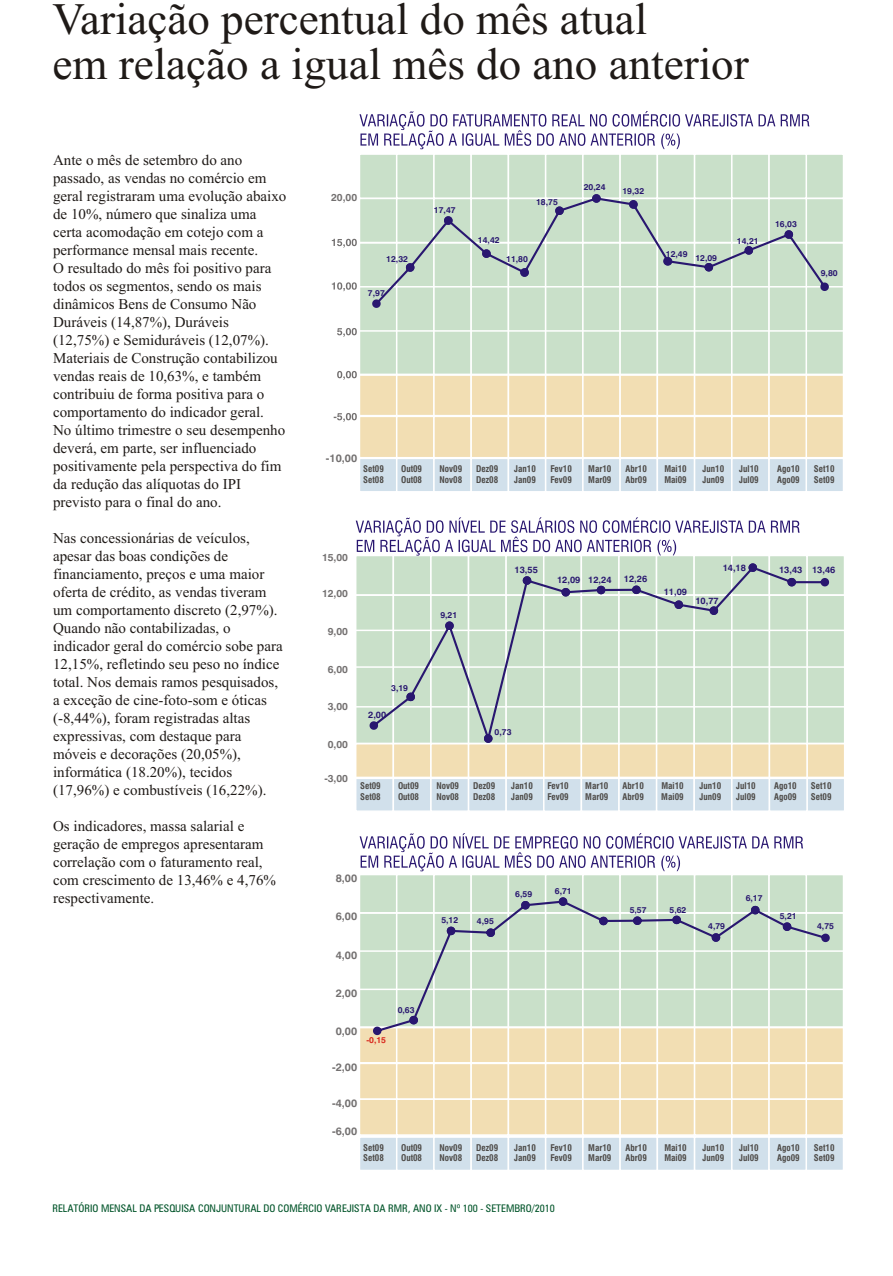
<style>
.page{position:relative;width:893px;height:1276px;background:#fff}
.page>*{position:absolute;margin:0;border:0;box-sizing:border-box;transform-origin:0 0}
.t1{font:45px/45px "Times New Roman";color:#1f1a17}
.t2{font:15px/18px "Times New Roman";color:#1f1a17}
.t3{font:700 10.8px "Swiss 721 BT";color:#737070}
.t4{font:condensed 10.5px "Zurich BT";color:#005429}
.t5{font:700 10.2px "Swiss 721 BT";color:#737070}
.t6{font:700 9.15px "Swiss 721 BT";color:#291770}
.t7{font:700 condensed 9px "Swiss 721 BT";color:#4d4a47}
.t8{font:700 8.55px "Swiss 721 BT";color:#291770}
.t9{font:700 8.55px "Swiss 721 BT";color:#d9261c}
</style>
<div class="page">
<svg style="left:355px;top:517px;width:489px;height:294px"></svg>
<svg style="left:332px;top:111px;width:511px;height:380px"></svg>
<svg style="left:359px;top:833px;width:484px;height:337px"></svg>
<h1 class="t1" style="left:53px;top:1px;width:698px">Variação percentual do mês atual<br>em relação a igual mês do ano anterior</h1>
<p class="t2" style="left:53px;top:152px;width:235px">Ante o mês de setembro do ano passado, as vendas no comércio em geral registraram uma evolução abaixo de 10%, número que sinaliza uma certa acomodação em cotejo com a performance mensal mais recente.<br>O resultado do mês foi positivo para todos os segmentos, sendo os mais dinâmicos Bens de Consumo Não Duráveis (14,87%), Duráveis (12,75%) e Semiduráveis (12,07%).<br>Materiais de Construção contabilizou vendas reais de 10,63%, e também contribuiu de forma positiva para o comportamento do indicador geral.<br>No último trimestre o seu desempenho deverá, em parte, ser influenciado positivamente pela perspectiva do fim da redução das alíquotas do IPI previsto para o final do ano.</p>
<p class="t2" style="left:53px;top:530px;width:231px">Nas concessionárias de veículos, apesar das boas condições de financiamento, preços e uma maior oferta de crédito, as vendas tiveram um comportamento discreto (2,97%).<br>Quando não contabilizadas, o indicador geral do comércio sobe para 12,15%, refletindo seu peso no índice total. Nos demais ramos pesquisados, a exceção de cine-foto-som e óticas (-8,44%), foram registradas altas expressivas, com destaque para móveis e decorações (20,05%), informática (18.20%), tecidos (17,96%) e combustíveis (16,22%).</p>
<p class="t2" style="left:53px;top:818px;width:224px">Os indicadores, massa salarial e geração de empregos apresentaram correlação com o faturamento real, com crescimento de 13,46% e 4,76% respectivamente.</p>
<p class="t5" style="left:331px;top:194px;width:28px">20,00</p>
<p class="t8" style="left:386px;top:255px;width:23px">12,32</p>
<p class="t8" style="left:368px;top:290px;width:18px">7,97</p>
<p class="t8" style="left:434px;top:207px;width:23px">17,47</p>
<p class="t8" style="left:536px;top:198px;width:23px">18,75</p>
<p class="t8" style="left:478px;top:236px;width:23px">14,42</p>
<p class="t8" style="left:506px;top:256px;width:23px">11,80</p>
<p class="t8" style="left:584px;top:184px;width:23px">20,24</p>
<p class="t8" style="left:622px;top:187px;width:23px">19,32</p>
<p class="t8" style="left:666px;top:250px;width:23px">12,49</p>
<p class="t8" style="left:695px;top:254px;width:23px">12,09</p>
<p class="t8" style="left:737px;top:237px;width:23px">14,21</p>
<p class="t8" style="left:775px;top:220px;width:23px">16,03</p>
<p class="t8" style="left:821px;top:269px;width:18px">9,80</p>
<p class="t3" style="left:326px;top:453px;width:33px">-10,00</p>
<p class="t7" style="left:363px;top:465px;width:22px">Set09</p>
<p class="t7" style="left:401px;top:465px;width:23px">Out09</p>
<p class="t7" style="left:439px;top:465px;width:24px">Nov09</p>
<p class="t7" style="left:476px;top:465px;width:24px">Dez09</p>
<p class="t7" style="left:514px;top:465px;width:23px">Jan10</p>
<p class="t7" style="left:550px;top:465px;width:23px">Fev10</p>
<p class="t7" style="left:588px;top:465px;width:25px">Mar10</p>
<p class="t7" style="left:626px;top:465px;width:23px">Abr10</p>
<p class="t7" style="left:664px;top:465px;width:24px">Mai10</p>
<p class="t7" style="left:702px;top:465px;width:23px">Jun10</p>
<p class="t7" style="left:739px;top:465px;width:21px">Jul10</p>
<p class="t7" style="left:777px;top:465px;width:24px">Ago10</p>
<p class="t7" style="left:814px;top:465px;width:22px">Set10</p>
<p class="t7" style="left:363px;top:476px;width:22px">Set08</p>
<p class="t7" style="left:401px;top:476px;width:23px">Out08</p>
<p class="t7" style="left:439px;top:476px;width:24px">Nov08</p>
<p class="t7" style="left:476px;top:476px;width:24px">Dez08</p>
<p class="t7" style="left:514px;top:476px;width:23px">Jan09</p>
<p class="t7" style="left:550px;top:476px;width:23px">Fev09</p>
<p class="t7" style="left:588px;top:476px;width:25px">Mar09</p>
<p class="t7" style="left:626px;top:476px;width:23px">Abr09</p>
<p class="t7" style="left:664px;top:476px;width:24px">Mai09</p>
<p class="t7" style="left:702px;top:476px;width:23px">Jun09</p>
<p class="t7" style="left:739px;top:476px;width:21px">Jul09</p>
<p class="t7" style="left:777px;top:476px;width:24px">Ago09</p>
<p class="t7" style="left:814px;top:476px;width:22px">Set09</p>
<p class="t5" style="left:322px;top:553px;width:28px">15,00</p>
<p class="t5" style="left:322px;top:589px;width:28px">12,00</p>
<p class="t5" style="left:328px;top:627px;width:22px">9,00</p>
<p class="t5" style="left:328px;top:665px;width:22px">6,00</p>
<p class="t5" style="left:328px;top:702px;width:22px">3,00</p>
<p class="t5" style="left:328px;top:740px;width:22px">0,00</p>
<p class="t5" style="left:324px;top:774px;width:25px">-3,00</p>
<p class="t8" style="left:391px;top:685px;width:18px">3,19</p>
<p class="t6" style="left:368px;top:711px;width:20px">2,00</p>
<p class="t8" style="left:440px;top:612px;width:18px">9,21</p>
<p class="t6" style="left:515px;top:566px;width:25px">13,55</p>
<p class="t6" style="left:557px;top:576px;width:56px">12,09 12,24</p>
<p class="t6" style="left:624px;top:575px;width:25px">12,26</p>
<p class="t6" style="left:664px;top:588px;width:25px">11,09</p>
<p class="t6" style="left:723px;top:564px;width:25px">14,18</p>
<p class="t6" style="left:695px;top:597px;width:25px">10,77</p>
<p class="t6" style="left:779px;top:566px;width:25px">13,43</p>
<p class="t6" style="left:812px;top:566px;width:25px">13,46</p>
<p class="t8" style="left:495px;top:728px;width:18px">0,73</p>
<p class="t7" style="left:360px;top:782px;width:22px">Set09</p>
<p class="t7" style="left:398px;top:782px;width:23px">Out09</p>
<p class="t7" style="left:436px;top:782px;width:24px">Nov09</p>
<p class="t7" style="left:473px;top:782px;width:24px">Dez09</p>
<p class="t7" style="left:511px;top:782px;width:23px">Jan10</p>
<p class="t7" style="left:547px;top:782px;width:23px">Fev10</p>
<p class="t7" style="left:585px;top:782px;width:25px">Mar10</p>
<p class="t7" style="left:623px;top:782px;width:23px">Abr10</p>
<p class="t7" style="left:661px;top:782px;width:24px">Mai10</p>
<p class="t7" style="left:699px;top:782px;width:23px">Jun10</p>
<p class="t7" style="left:736px;top:782px;width:21px">Jul10</p>
<p class="t7" style="left:774px;top:782px;width:24px">Ago10</p>
<p class="t7" style="left:811px;top:782px;width:22px">Set10</p>
<p class="t7" style="left:360px;top:793px;width:22px">Set08</p>
<p class="t7" style="left:398px;top:793px;width:23px">Out08</p>
<p class="t7" style="left:436px;top:793px;width:24px">Nov08</p>
<p class="t7" style="left:473px;top:793px;width:24px">Dez08</p>
<p class="t7" style="left:511px;top:793px;width:23px">Jan09</p>
<p class="t7" style="left:547px;top:793px;width:23px">Fev09</p>
<p class="t7" style="left:585px;top:793px;width:25px">Mar09</p>
<p class="t7" style="left:623px;top:793px;width:23px">Abr09</p>
<p class="t7" style="left:661px;top:793px;width:24px">Mai09</p>
<p class="t7" style="left:699px;top:793px;width:23px">Jun09</p>
<p class="t7" style="left:736px;top:793px;width:21px">Jul09</p>
<p class="t7" style="left:774px;top:793px;width:24px">Ago09</p>
<p class="t7" style="left:811px;top:793px;width:22px">Set09</p>
<p class="t3" style="left:336px;top:874px;width:23px">8,00</p>
<p class="t3" style="left:336px;top:912px;width:23px">6,00</p>
<p class="t3" style="left:336px;top:950px;width:23px">4,00</p>
<p class="t3" style="left:336px;top:988px;width:23px">2,00</p>
<p class="t3" style="left:336px;top:1026px;width:23px">0,00</p>
<p class="t3" style="left:332px;top:1062px;width:27px">-2,00</p>
<p class="t3" style="left:332px;top:1098px;width:27px">-4,00</p>
<p class="t3" style="left:332px;top:1127px;width:27px">-6,00</p>
<p class="t9" style="left:366px;top:1036px;width:21px">-0,15</p>
<p class="t8" style="left:398px;top:1006px;width:18px">0,63</p>
<p class="t8" style="left:441px;top:916px;width:18px">5,12</p>
<p class="t8" style="left:477px;top:917px;width:18px">4,95</p>
<p class="t8" style="left:515px;top:890px;width:18px">6,59</p>
<p class="t8" style="left:555px;top:887px;width:18px">6,71</p>
<p class="t8" style="left:630px;top:906px;width:18px">5,57</p>
<p class="t8" style="left:670px;top:906px;width:18px">5,62</p>
<p class="t8" style="left:708px;top:922px;width:18px">4,79</p>
<p class="t8" style="left:746px;top:894px;width:18px">6,17</p>
<p class="t8" style="left:780px;top:912px;width:18px">5,21</p>
<p class="t8" style="left:817px;top:922px;width:18px">4,75</p>
<p class="t7" style="left:363px;top:1143px;width:22px">Set09</p>
<p class="t7" style="left:401px;top:1143px;width:23px">Out09</p>
<p class="t7" style="left:439px;top:1143px;width:24px">Nov09</p>
<p class="t7" style="left:476px;top:1143px;width:24px">Dez09</p>
<p class="t7" style="left:514px;top:1143px;width:23px">Jan10</p>
<p class="t7" style="left:550px;top:1143px;width:23px">Fev10</p>
<p class="t7" style="left:588px;top:1143px;width:25px">Mar10</p>
<p class="t7" style="left:626px;top:1143px;width:23px">Abr10</p>
<p class="t7" style="left:664px;top:1143px;width:24px">Mai10</p>
<p class="t7" style="left:702px;top:1143px;width:23px">Jun10</p>
<p class="t7" style="left:739px;top:1143px;width:21px">Jul10</p>
<p class="t7" style="left:777px;top:1143px;width:24px">Ago10</p>
<p class="t7" style="left:814px;top:1143px;width:22px">Set10</p>
<p class="t7" style="left:363px;top:1154px;width:22px">Set08</p>
<p class="t7" style="left:401px;top:1154px;width:23px">Out08</p>
<p class="t7" style="left:439px;top:1154px;width:24px">Nov08</p>
<p class="t7" style="left:476px;top:1154px;width:24px">Dez08</p>
<p class="t7" style="left:514px;top:1154px;width:23px">Jan09</p>
<p class="t7" style="left:550px;top:1154px;width:23px">Fev09</p>
<p class="t7" style="left:588px;top:1154px;width:25px">Mar09</p>
<p class="t7" style="left:626px;top:1154px;width:23px">Abr09</p>
<p class="t7" style="left:664px;top:1154px;width:24px">Mai09</p>
<p class="t7" style="left:702px;top:1154px;width:23px">Jun09</p>
<p class="t7" style="left:739px;top:1154px;width:21px">Jul09</p>
<p class="t7" style="left:777px;top:1154px;width:24px">Ago09</p>
<p class="t7" style="left:814px;top:1154px;width:22px">Set09</p>
<p class="t4" style="left:53px;top:1204px;width:504px">RELATÓRIO MENSAL DA PESQUISA CONJUNTURAL DO COMÉRCIO VAREJISTA DA RMR, ANO IX - Nº 100 - SETEMBRO/2010</p>
</div>
